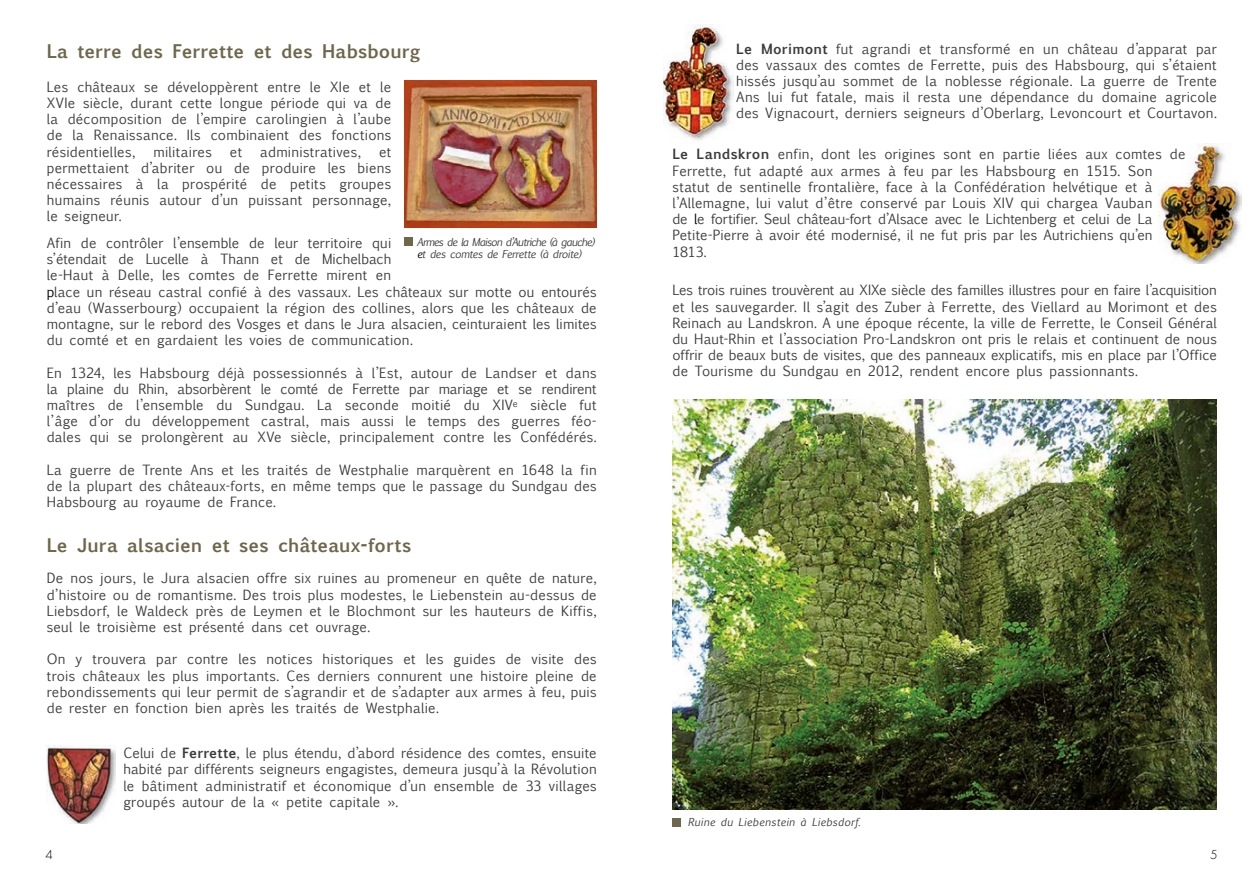
<style>
.page{position:relative;width:1259px;height:893px;background:#fff}
.page>*{position:absolute;margin:0;border:0;box-sizing:border-box;transform-origin:0 0}
.t1{font:700 18px "Euphemia UCAS";letter-spacing:.005em;color:#6f674b}
.t2{font:13.5px/16.2px "Euphemia UCAS";letter-spacing:.015em;color:#3d3c3c;text-align:justify}
.t3{font:300 12px "Futura LT";color:#000}
.t4{font:italic 10.5px/12.6px "Euphemia UCAS";letter-spacing:-.06em;color:#3d3c3c}
.t5{font:italic 10.5px "Euphemia UCAS";letter-spacing:.035em;color:#3d3c3c}
.s1{color:#000}
.s2{font-weight:700}
</style>
<div class="page">
<img style="left:672px;top:399px;width:544px;height:411px">
<img style="left:404px;top:80px;width:193px;height:147px">
<div style="left:404px;top:238px;width:8px;height:8px;background:#6f674b"></div>
<img style="left:47px;top:746px;width:68px;height:78px">
<img style="left:664px;top:24px;width:69px;height:116px">
<img style="left:1158px;top:143px;width:84px;height:121px">
<div style="left:672px;top:818px;width:9px;height:9px;background:#6f674b"></div>
<h1 class="t1" style="left:47px;top:38px;width:375px">La terre des Ferrette et des Habsbourg</h1>
<p class="t2" style="left:47px;top:78px;width:346px">Les châteaux se développèrent entre le XIe et le XVIe siècle, durant cette longue période qui va de la décomposition de l’empire carolingien à l’aube de la Renaissance. Ils combinaient des fonctions résidentielles,</p>
<p class="t2" style="left:153px;top:143px;width:60px">militaires</p>
<p class="t2" style="left:230px;top:143px;width:14px">et</p>
<p class="t2" style="left:260px;top:143px;width:102px">administratives,</p>
<p class="t2" style="left:47px;top:143px;width:346px;text-indent:332px">et permettaient d’abriter ou de produire les biens nécessaires à la prospérité de petits groupes humains réunis autour d’un puissant personnage, le seigneur.</p>
<p class="t2" style="left:47px;top:234px;width:551px;text-align:left">Afin de contrôler l’ensemble de leur territoire qui<br>s’étendait de Lucelle à Thann et de Michelbach<br>le-Haut à Delle, les comtes de Ferrette mirent en<br><span class="s1">p</span>lace un réseau castral confié à des vassaux. Les châteaux sur motte ou entourés d’eau (Wasserbourg) occupaient la région des collines, alors que les châteaux de montagne, sur le rebord des Vosges et dans le Jura alsacien, ceinturaient les limites du comté et en gardaient les voies de communication.</p>
<p class="t2" style="left:47px;top:364px;width:551px">En 1324, les Habsbourg déjà possessionnés à l’Est, autour de Landser et dans la plaine du Rhin, absorbèrent le comté de Ferrette par mariage et se rendirent maîtres de l’ensemble du Sundgau. La seconde moitié du XIV<sup>e</sup> siècle fut l’âge d’or du développement castral, mais aussi le temps des guerres féo&shy;dales qui se prolongèrent au XVe siècle, principalement contre les Confédérés.</p>
<p class="t2" style="left:47px;top:461px;width:551px">La guerre de Trente Ans et les traités de Westphalie marquèrent en 1648 la fin de la plupart des châteaux-forts, en même temps que le passage du Sundgau des Habsbourg au royaume de France.</p>
<p class="t4" style="left:417px;top:235px;width:179px">Armes de la Maison d’Autriche (à gauche) <span class="s1">e</span>t des comtes de Ferrette (à droite)</p>
<h1 class="t1" style="left:47px;top:532px;width:366px">Le Jura alsacien et ses châteaux-forts</h1>
<p class="t2" style="left:47px;top:569px;width:551px">De nos jours, le Jura alsacien offre six ruines au promeneur en quête de nature, d’histoire ou de romantisme. Des trois plus modestes, le Liebenstein au-dessus de Liebsdorf, le Waldeck près de Leymen et le Blochmont sur les hauteurs de Kiffis, seul le troisième est présenté dans cet ouvrage.</p>
<p class="t2" style="left:47px;top:650px;width:551px">On y trouvera par contre les notices historiques et les guides de visite des trois châteaux les plus importants. Ces derniers connurent une histoire pleine de rebondissements qui leur permit de s’agrandir et de s’adapter aux armes à feu, puis de rester en fonction bien après les traités de Westphalie.</p>
<p class="t2" style="left:123px;top:744px;width:475px">Celui de <span class="s2">Ferrette</span>, le plus étendu, d’abord résidence des comtes, ensuite habité par différents seigneurs engagistes, demeura jusqu’à la Révolution le bâtiment administratif et économique d’un ensemble de 33 villages groupés autour de la « petite capitale ».</p>
<p class="t2" style="left:736px;top:40px;width:482px"><span class="s2">Le Morimont</span> fut agrandi et transformé en un château d’apparat par des vassaux des comtes de Ferrette, puis des Habsbourg, qui s’étaient hissés jusqu’au sommet de la noblesse régionale. La guerre de Trente Ans lui fut fatale, mais il resta une dépendance du domaine agricole des Vignacourt, derniers seigneurs d’Oberlarg, Levoncourt et Courtavon.</p>
<p class="t2" style="left:672px;top:146px;width:514px;text-align:left"><span class="s2">Le Landskron</span> enfin, dont les origines sont en partie liées aux comtes de Ferrette, fut adapté aux armes à feu par les Habsbourg en 1515. Son statut de sentinelle frontalière, face à la Confédération helvétique et à l’Allemagne, lui valut d’être conservé par Louis XIV qui chargea Vauban<br>de <span class="s1">l</span>e fortifier. Seul château-fort d’Alsace avec le Lichtenberg et celui de La Petite-Pierre à avoir été modernisé, il ne fut pris par les Autrichiens qu’en 1813.</p>
<p class="t2" style="left:672px;top:282px;width:546px">Les trois ruines trouvèrent au XIXe siècle des familles illustres pour en faire l’acquisition et les sauvegarder. Il s’agit des Zuber à Ferrette, des Viellard au Morimont et des Reinach au Landskron. A une époque récente, la ville de Ferrette, le Conseil Général du Haut-Rhin et l’association Pro-Landskron ont pris le relais et continuent de nous offrir de beaux buts de visites, que des panneaux explicatifs, mis en place par l’Office de Tourisme du Sundgau en 2012, rendent encore plus passionnants.</p>
<p class="t5" style="left:688px;top:815px;width:174px">Ruine du Liebenstein à Liebsdorf.</p>
<p class="t3" style="left:45px;top:847px;width:9px">4</p>
<p class="t3" style="left:1210px;top:847px;width:9px">5</p>
</div>
